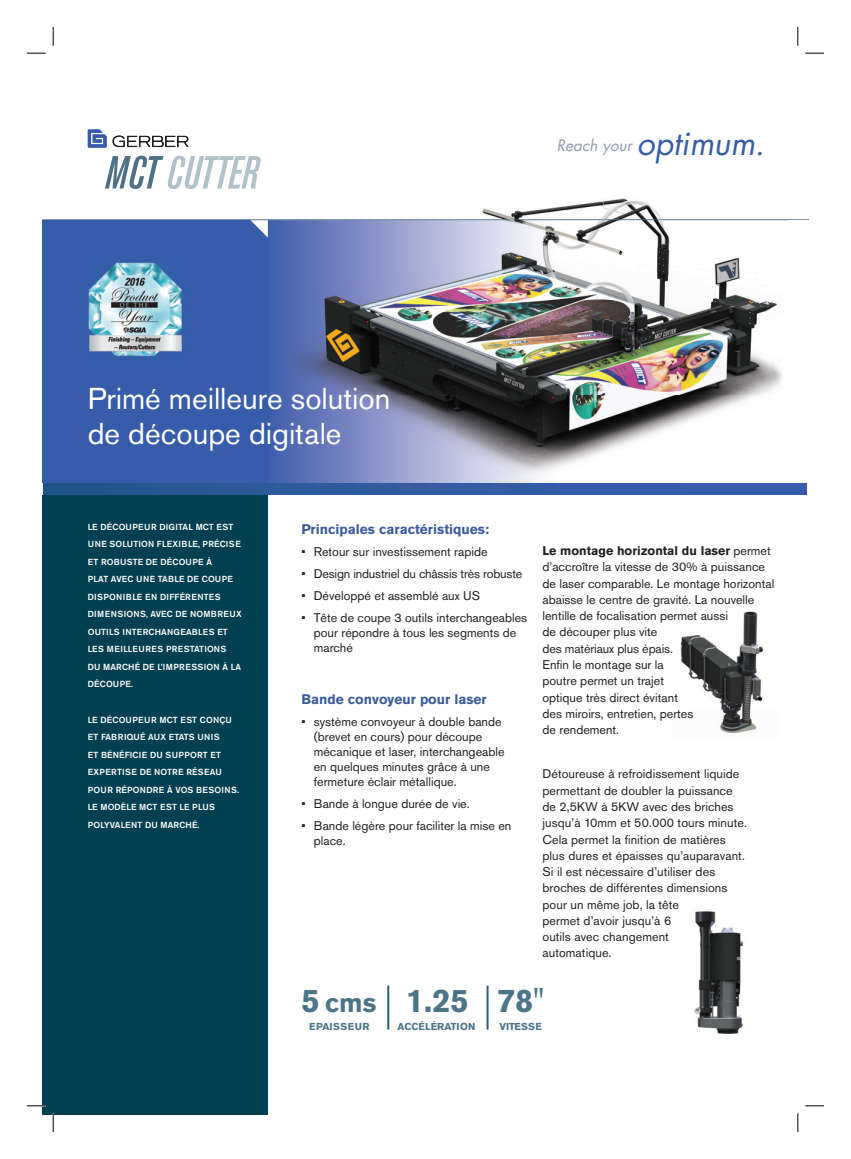
<style>
.page{position:relative;width:851px;height:1159px;background:#fff}
.page>*{position:absolute;margin:0;border:0;box-sizing:border-box;transform-origin:0 0}
.t1{font:700 32.5px "Akzidenz Grotesk Pro";color:#4c7589}
.t2{font:30px/35px "Akzidenz Grotesk Pro";color:#fff}
.t3{font:700 26.25px "Akzidenz Grotesk Pro";color:#4c7589}
.t4{font:italic 15.5px "Futura Std";color:#8d9dae}
.t5{font:700 13.75px "Akzidenz Grotesk Pro";color:#3b5c9d}
.t6{font:12.5px/16.2px "Akzidenz Grotesk Pro";color:#231f20}
.t7{font:700 10px "Akzidenz Grotesk Pro";letter-spacing:.01em;color:#4c7589}
.t8{font:700 10px "Akzidenz Grotesk Pro";letter-spacing:.05em;color:#4c7589}
.t9{font:500 8.75px/17.5px "Akzidenz Grotesk Pro";letter-spacing:.015em;color:#fff}
.s1{font-size:32px;color:#365caa}
.s2{font-weight:700}
.s3{font-size:32.5px}
</style>
<div class="page">
<div style="left:43px;top:495px;width:225px;height:619px;background:#013f52"></div>
<div style="left:43px;top:219px;width:226px;height:264px;background:#365caa"></div>
<svg style="left:250px;top:220px;width:18px;height:18px"></svg>
<img style="left:88px;top:262px;width:94px;height:95px">
<img style="left:270px;top:198px;width:518px;height:285px">
<img style="left:269px;top:220px;width:501px;height:176px">
<img style="left:352px;top:395px;width:418px;height:88px">
<img style="left:680px;top:611px;width:84px;height:123px">
<img style="left:680px;top:611px;width:42px;height:12px">
<img style="left:694px;top:911px;width:49px;height:123px">
<svg style="left:88px;top:129px;width:100px;height:19px"></svg>
<svg style="left:105px;top:156px;width:156px;height:33px"></svg>
<hr style="left:43px;top:219px;width:745px;height:1px;background:#7e99aa">
<img style="left:503px;top:219px;width:158px;height:1px">
<hr style="left:761px;top:219px;width:47px;height:1px;background:#7e99aa">
<img style="left:43px;top:483px;width:763px;height:12px">
<hr style="left:387px;top:985px;width:1px;height:44px;background:#004256">
<hr style="left:388px;top:985px;width:1px;height:44px;background:#004256">
<hr style="left:487px;top:985px;width:1px;height:44px;background:#004256">
<svg style="left:27px;top:52px;width:19px;height:2px"></svg>
<svg style="left:805px;top:52px;width:18px;height:2px"></svg>
<svg style="left:27px;top:1105px;width:19px;height:1px"></svg>
<svg style="left:805px;top:1105px;width:18px;height:1px"></svg>
<svg style="left:52px;top:27px;width:2px;height:19px"></svg>
<svg style="left:52px;top:1113px;width:2px;height:19px"></svg>
<svg style="left:797px;top:27px;width:1px;height:19px"></svg>
<svg style="left:797px;top:1113px;width:1px;height:19px"></svg>
<p class="t4" style="left:556px;top:135px;width:209px">Reach your <span class="s1">optimum.</span></p>
<h2 class="t2" style="left:88px;top:381px;width:304px">Primé meilleure solution de découpe digitale</h2>
<p class="t9" style="left:88px;top:518px;width:155px">LE DÉCOUPEUR DIGITAL MCT EST<br>UNE SOLUTION FLEXIBLE, PRÉCISE<br>ET ROBUSTE DE DÉCOUPE À<br>PLAT AVEC UNE TABLE DE COUPE<br>DISPONIBLE EN DIFFÉRENTES<br>DIMENSIONS, AVEC DE NOMBREUX<br>OUTILS INTERCHANGEABLES ET<br>LES MEILLEURES PRESTATIONS<br>DU MARCHÉ DE L’IMPRESSION À LA<br>DÉCOUPE.</p>
<p class="t9" style="left:88px;top:710px;width:153px">LE DÉCOUPEUR MCT EST CONÇU<br>ET FABRIQUÉ AUX ETATS UNIS<br>ET BÉNÉFICIE DU SUPPORT ET<br>EXPERTISE DE NOTRE RÉSEAU<br>POUR RÉPONDRE À VOS BESOINS.<br>LE MODÈLE MCT EST LE PLUS<br>POLYVALENT DU MARCHÉ.</p>
<p class="t5" style="left:301px;top:520px;width:189px">Principales caractéristiques:</p>
<p class="t6" style="left:301px;top:543px;width:188px">• Retour sur investissement rapide</p>
<p class="t6" style="left:301px;top:565px;width:222px">• Design industriel du châssis très robuste</p>
<p class="t6" style="left:301px;top:587px;width:180px">• Développé et assemblé aux US</p>
<p class="t6" style="left:314px;top:610px;width:215px;line-height:15px;text-indent:-12px">• Tête de coupe 3 outils interchangeables pour répondre à tous les segments de marché</p>
<p class="t5" style="left:301px;top:690px;width:187px">Bande convoyeur pour laser</p>
<p class="t6" style="left:314px;top:714px;width:192px;line-height:15px;text-indent:-12px">• système convoyeur à double bande (brevet en cours) pour découpe mécanique et laser, interchangeable en quelques minutes grâce à une fermeture éclair métallique.</p>
<p class="t6" style="left:301px;top:795px;width:170px">• Bande à longue durée de vie.</p>
<p class="t6" style="left:314px;top:818px;width:199px;line-height:15px;text-indent:-12px">• Bande légère pour faciliter la mise en place.</p>
<p class="t6" style="left:542px;top:543px;width:233px"><span class="s2">Le montage horizontal du laser</span> permet d’accroître la vitesse de 30% à puissance de laser comparable. Le montage horizontal abaisse le centre de gravité. La nouvelle lentille de focalisation permet aussi<br>de découper plus vite<br>des matériaux plus épais.<br>Enfin le montage sur la<br>poutre permet un trajet<br>optique très direct évitant<br>des miroirs, entretien, pertes<br>de rendement.</p>
<p class="t6" style="left:542px;top:766px;width:206px">Détoureuse à refroidissement liquide permettant de doubler la puissance de 2,5KW à 5KW avec des briches jusqu’à 10mm et 50.000 tours minute.<br>Cela permet la finition de matières plus dures et épaisses qu’auparavant.<br>Si il est nécessaire d’utiliser des broches de différentes dimensions pour un même job, la tête<br>permet d’avoir jusqu’à 6<br>outils avec changement<br>automatique.</p>
<h3 class="t3" style="left:301px;top:985px;width:77px"><span class="s3">5</span> cms</h3>
<h1 class="t1" style="left:497px;top:979px;width:48px">78"</h1>
<p class="t7" style="left:499px;top:1019px;width:44px">VITESSE</p>
<h1 class="t1" style="left:406px;top:979px;width:64px">1.25</h1>
<p class="t7" style="left:397px;top:1019px;width:79px">ACCÉLÉRATION</p>
<p class="t8" style="left:309px;top:1019px;width:62px">EPAISSEUR</p>
</div>
